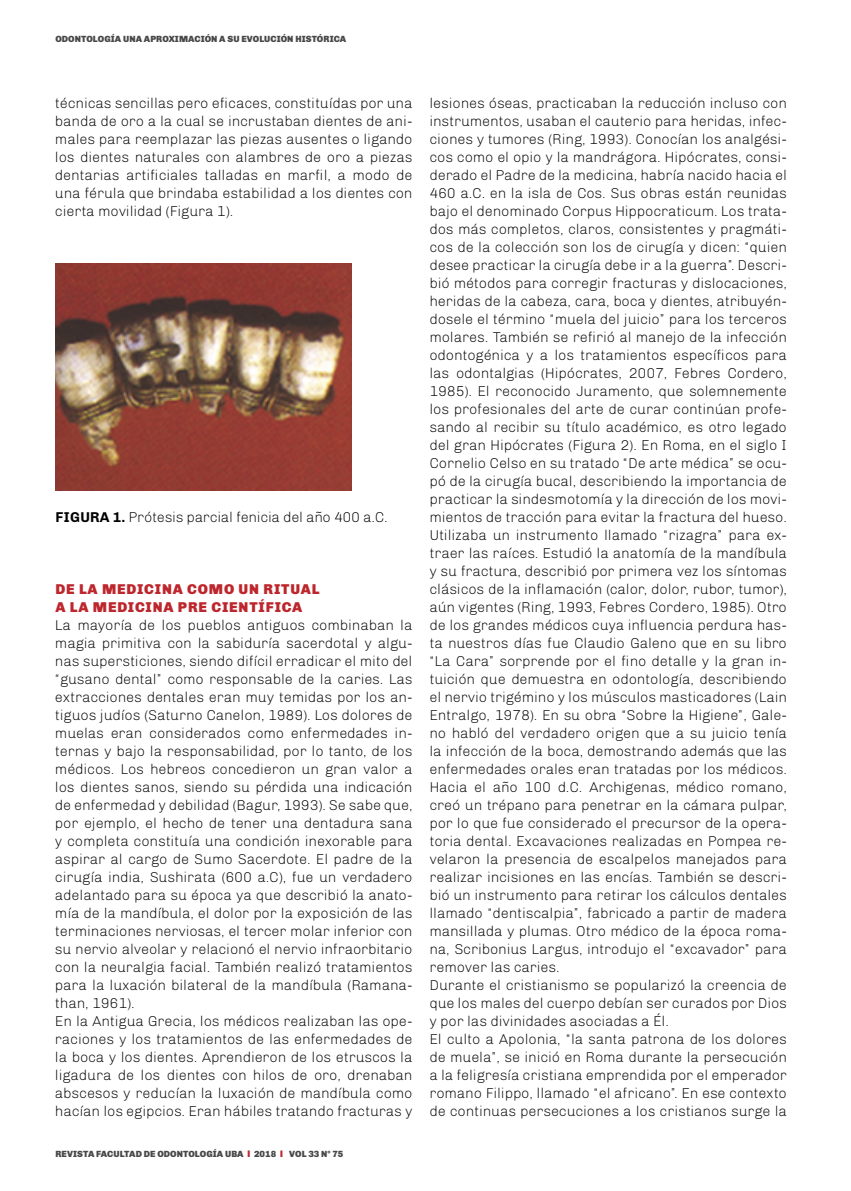
<style>
.page{position:relative;width:851px;height:1191px;background:#fff}
.page>*{position:absolute;margin:0;border:0;box-sizing:border-box;transform-origin:0 0}
.t1{font:300 14.25px/18px "Chivo";color:#000}
.t2{font:900 14.25px/18px "Chivo";letter-spacing:.06em;color:#bd262c}
.t3{font:900 9px "Chivo";letter-spacing:.01em;color:#484848}
.s1{font-weight:700}
.s2{font-family:"Arial";color:#bd262c}
</style>
<div class="page">
<img style="left:55px;top:264px;width:296px;height:226px">
<p class="t3" style="left:55px;top:34px;width:292px">ODONTOLOGÍA UNA APROXIMACIÓN A SU EVOLUCIÓN HISTÓRICA</p>
<p class="t1" style="left:55px;top:94px;width:359px;text-align:justify">técnicas sencillas pero eficaces, constituídas por una banda de oro a la cual se incrustaban dientes de ani&shy;males para reemplazar las piezas ausentes o ligando los dientes naturales con alambres de oro a piezas dentarias artificiales talladas en marfil, a modo de una férula que brindaba estabilidad a los dientes con cierta movilidad (Figura 1).</p>
<p class="t1" style="left:429px;top:94px;width:359px">lesiones óseas, practicaban la reducción incluso con instrumentos, usaban el cauterio para heridas, infec&shy;ciones y tumores (Ring, 1993). Conocían los analgési&shy;cos como el opio y la mandrágora. Hipócrates, consi&shy;derado el Padre de la medicina, habría nacido hacia el 460 a.C. en la isla de Cos. Sus obras están reunidas bajo el denominado Corpus Hippocraticum. Los trata&shy;dos más completos, claros, consistentes y pragmáti&shy;cos de la colección son los de cirugía y dicen: “quien desee practicar la cirugía debe ir a la guerra”. Descri&shy;bió métodos para corregir fracturas y dislocaciones, heridas de la cabeza, cara, boca y dientes, atribuyén&shy;dosele el término “muela del juicio” para los terceros molares. También se refirió al manejo de la infección odontogénica y a los tratamientos específicos para las odontalgias (Hipócrates, 2007, Febres Cordero, 1985). El reconocido Juramento, que solemnemente los profesionales del arte de curar continúan profe&shy;sando al recibir su título académico, es otro legado del gran Hipócrates (Figura 2). En Roma, en el siglo I Cornelio Celso en su tratado “De arte médica” se ocu&shy;pó de la cirugía bucal, describiendo la importancia de practicar la sindesmotomía y la dirección de los movi&shy;mientos de tracción para evitar la fractura del hueso.<br>Utilizaba un instrumento llamado “rizagra” para ex&shy;traer las raíces. Estudió la anatomía de la mandíbula y su fractura, describió por primera vez los síntomas clásicos de la inflamación (calor, dolor, rubor, tumor), aún vigentes (Ring, 1993, Febres Cordero, 1985). Otro de los grandes médicos cuya influencia perdura has&shy;ta nuestros días fue Claudio Galeno que en su libro “La Cara” sorprende por el fino detalle y la gran in&shy;tuición que demuestra en odontología, describiendo el nervio trigémino y los músculos masticadores (Lain Entralgo, 1978). En su obra “Sobre la Higiene”, Gale&shy;no habló del verdadero origen que a su juicio tenía la infección de la boca, demostrando además que las enfermedades orales eran tratadas por los médicos.<br>Hacia el año 100 d.C. Archigenas, médico romano, creó un trépano para penetrar en la cámara pulpar, por lo que fue considerado el precursor de la opera&shy;toria dental. Excavaciones realizadas en Pompea re&shy;velaron la presencia de escalpelos manejados para realizar incisiones en las encías. También se descri&shy;bió un instrumento para retirar los cálculos dentales llamado “dentiscalpia”, fabricado a partir de madera mansillada y plumas. Otro médico de la época roma&shy;na, Scribonius Largus, introdujo el “excavador” para remover las caries.<br>Durante el cristianismo se popularizó la creencia de que los males del cuerpo debían ser curados por Dios y por las divinidades asociadas a Él.<br>El culto a Apolonia, “la santa patrona de los dolores de muela”, se inició en Roma durante la persecución a la feligresía cristiana emprendida por el emperador romano Filippo, llamado “el africano”. En ese contexto de continuas persecuciones a los cristianos surge la</p>
<p class="t1" style="left:55px;top:508px;width:334px"><span class="s1">FIGURA 1.</span> Prótesis parcial fenicia del año 400 a.C.</p>
<p class="t2" style="left:55px;top:580px;width:266px">DE LA MEDICINA COMO UN RITUAL<br>A LA MEDICINA PRE CIENTÍFICA</p>
<p class="t1" style="left:55px;top:616px;width:359px">La mayoría de los pueblos antiguos combinaban la magia primitiva con la sabiduría sacerdotal y algu&shy;nas supersticiones, siendo difícil erradicar el mito del “gusano dental” como responsable de la caries. Las extracciones dentales eran muy temidas por los an&shy;tiguos judíos (Saturno Canelon, 1989). Los dolores de muelas eran considerados como enfermedades in&shy;ternas y bajo la responsabilidad, por lo tanto, de los médicos. Los hebreos concedieron un gran valor a los dientes sanos, siendo su pérdida una indicación de enfermedad y debilidad (Bagur, 1993). Se sabe que, por ejemplo, el hecho de tener una dentadura sana y completa constituía una condición inexorable para aspirar al cargo de Sumo Sacerdote. El padre de la cirugía india, Sushirata (600 a.C), fue un verdadero adelantado para su época ya que describió la anato&shy;mía de la mandíbula, el dolor por la exposición de las terminaciones nerviosas, el tercer molar inferior con su nervio alveolar y relacionó el nervio infraorbitario con la neuralgia facial. También realizó tratamientos para la luxación bilateral de la mandíbula (Ramana&shy;than, 1961).<br>En la Antigua Grecia, los médicos realizaban las ope&shy;raciones y los tratamientos de las enfermedades de la boca y los dientes. Aprendieron de los etruscos la ligadura de los dientes con hilos de oro, drenaban abscesos y reducían la luxación de mandíbula como hacían los egipcios. Eran hábiles tratando fracturas y</p>
<p class="t3" style="left:55px;top:1148px;width:289px">REVISTA FACULTAD DE ODONTOLOGÍA UBA <span class="s2">I</span> 2018 <span class="s2">I</span> VOL 33 N° 75</p>
</div>
